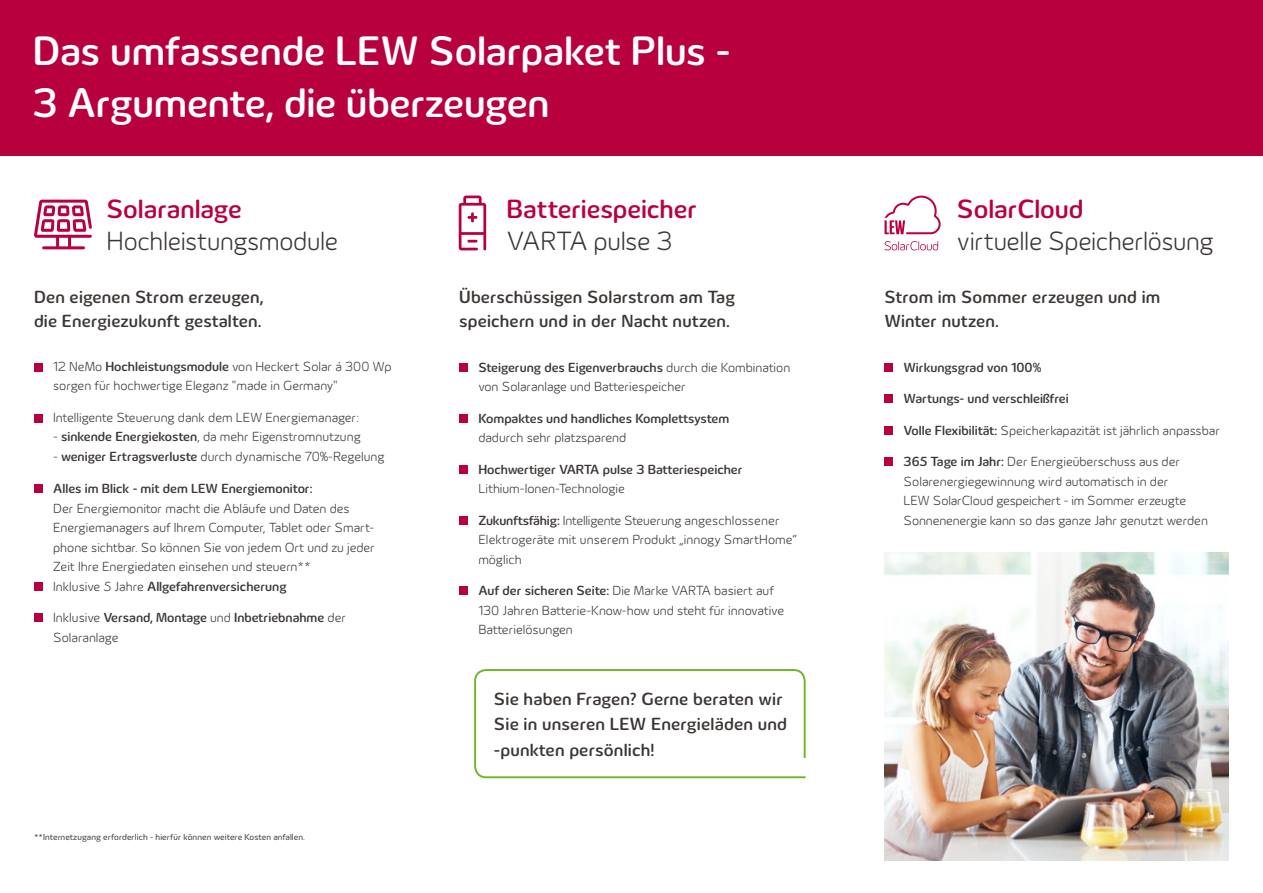
<style>
.page{position:relative;width:1263px;height:893px;background:#fff}
.page>*{position:absolute;margin:0;border:0;box-sizing:border-box;transform-origin:0 0}
._04_Headline{font:500 42px "Innogy";letter-spacing:-.01em;color:#fff}
._04_Headline-2{font:300 27px "Innogy";letter-spacing:-.015em;color:#3b3633}
._04_Headline-3{font:500 27px "Innogy";letter-spacing:-.005em;color:#b9003f}
.t1{font:500 18px/24px "Innogy";letter-spacing:.01em;color:#3b3633}
._05_Copy{font:300 13.5px/19.5px "Innogy";color:#3b3633}
._05_Copy-2{font:500 13.5px/19.5px "Innogy";color:#3b3633}
._04_Stand{font:9px "Innogy";letter-spacing:.01em;color:#3b3633}
.s1{font-weight:500}
.s2{font-weight:300}
</style>
<div class="page">
<div style="left:0;top:0;width:1263px;height:155px;background:#b9003f"></div>
<div style="left:34px;top:363px;width:9px;height:9px;background:#b9003f"></div>
<div style="left:34px;top:414px;width:9px;height:9px;background:#b9003f"></div>
<div style="left:34px;top:484px;width:9px;height:9px;background:#b9003f"></div>
<div style="left:34px;top:582px;width:9px;height:9px;background:#b9003f"></div>
<div style="left:34px;top:613px;width:9px;height:9px;background:#b9003f"></div>
<div style="left:459px;top:363px;width:9px;height:9px;background:#b9003f"></div>
<div style="left:459px;top:414px;width:9px;height:9px;background:#b9003f"></div>
<div style="left:459px;top:465px;width:9px;height:9px;background:#b9003f"></div>
<div style="left:459px;top:516px;width:9px;height:9px;background:#b9003f"></div>
<div style="left:459px;top:586px;width:9px;height:9px;background:#b9003f"></div>
<svg style="left:34px;top:200px;width:58px;height:49px"></svg>
<svg style="left:459px;top:196px;width:27px;height:54px"></svg>
<div style="left:884px;top:363px;width:9px;height:9px;background:#b9003f"></div>
<div style="left:884px;top:394px;width:9px;height:9px;background:#b9003f"></div>
<div style="left:884px;top:426px;width:9px;height:9px;background:#b9003f"></div>
<div style="left:884px;top:457px;width:9px;height:9px;background:#b9003f"></div>
<svg style="left:884px;top:241px;width:54px;height:9px"></svg>
<svg style="left:884px;top:196px;width:57px;height:38px"></svg>
<img style="left:884px;top:553px;width:344px;height:307px">
<svg style="left:474px;top:669px;width:332px;height:110px"></svg>
<p class="_04_Headline" style="left:33px;top:27px;width:699px">Das umfassende LEW Solarpaket Plus -</p>
<p class="_04_Headline" style="left:33px;top:78px;width:518px">3 Argumente, die überzeugen</p>
<p class="_04_Headline-3" style="left:106px;top:193px;width:137px">Solaranlage</p>
<p class="_04_Headline-2" style="left:106px;top:225px;width:233px">Hochleistungsmodule</p>
<p class="t1" style="left:34px;top:284px;width:231px">Den eigenen Strom erzeugen, die Energiezukunft gestalten.</p>
<p class="_05_Copy" style="left:53px;top:357px;width:340px">12 NeMo <span class="s1">Hochleistungsmodule</span> von Heckert Solar á 300 Wp sorgen für hochwertige Eleganz "made in Germany"</p>
<p class="_05_Copy" style="left:53px;top:408px;width:307px">Intelligente Steuerung dank dem LEW Energiemanager:</p>
<p class="_05_Copy" style="left:53px;top:427px;width:309px">- <span class="s1">sinkende Energiekosten</span>, da mehr Eigenstromnutzung</p>
<p class="_05_Copy" style="left:53px;top:447px;width:333px">- <span class="s1">weniger Ertragsverluste</span> durch dynamische 70%-Regelung</p>
<p class="_05_Copy" style="left:53px;top:479px;width:323px"><span class="s1">Alles im Blick - mit dem LEW Energiemonitor:<br></span>Der Energiemonitor macht die Abläufe und Daten des Energiemanagers auf Ihrem Computer, Tablet oder Smart&shy;phone sichtbar. So können Sie von jedem Ort und zu jeder Zeit Ihre Energiedaten einsehen und steuern**</p>
<p class="_05_Copy-2" style="left:53px;top:576px;width:235px"><span class="s2">Inklusive 5 Jahre</span> Allgefahrenversicherung</p>
<p class="_05_Copy-2" style="left:53px;top:608px;width:294px"><span class="s2">Inklusive</span> Versand, Montage <span class="s2">und</span> Inbetriebnahme <span class="s2">der<br>Solaranlage</span></p>
<p class="_04_Stand" style="left:34px;top:832px;width:273px">**Internetzugang erforderlich - hierfür können weitere Kosten anfallen.</p>
<p class="_04_Headline-3" style="left:506px;top:193px;width:192px">Batteriespeicher</p>
<p class="_04_Headline-2" style="left:506px;top:225px;width:168px">VARTA pulse 3</p>
<p class="t1" style="left:459px;top:284px;width:277px">Überschüssigen Solarstrom am Tag speichern und in der Nacht nutzen.</p>
<p class="_05_Copy" style="left:478px;top:357px;width:313px"><span class="s1">Steigerung des Eigenverbrauchs</span> durch die Kombination von Solaranlage und Batteriespeicher</p>
<p class="_05_Copy-2" style="left:478px;top:408px;width:252px">Kompaktes und handliches Komplettsystem <span class="s2">dadurch sehr platzsparend</span></p>
<p class="_05_Copy-2" style="left:478px;top:459px;width:266px">Hochwertiger VARTA pulse 3 Batteriespeicher<br><span class="s2">Lithium-Ionen-Technologie</span></p>
<p class="_05_Copy" style="left:478px;top:510px;width:320px"><span class="s1">Zukunftsfähig:</span> Intelligente Steuerung angeschlossener<br>Elektrogeräte mit unserem Produkt „innogy SmartHome“ möglich</p>
<p class="_05_Copy" style="left:478px;top:581px;width:307px"><span class="s1">Auf der sicheren Seite:</span> Die Marke VARTA basiert auf<br>130 Jahren Batterie-Know-how und steht für innovative<br>Batterielösungen</p>
<p class="t1" style="left:494px;top:686px;width:295px;line-height:25.5px">Sie haben Fragen? Gerne beraten wir<br>Sie in unseren LEW Energieläden und -punkten persönlich!</p>
<p class="_04_Headline-3" style="left:957px;top:193px;width:128px">SolarCloud</p>
<p class="_04_Headline-2" style="left:957px;top:225px;width:258px">virtuelle Speicherlösung</p>
<p class="t1" style="left:884px;top:284px;width:277px">Strom im Sommer erzeugen und im<br>Winter nutzen.</p>
<p class="_05_Copy-2" style="left:904px;top:357px;width:139px">Wirkungsgrad von 100%</p>
<p class="_05_Copy-2" style="left:904px;top:389px;width:167px">Wartungs- und verschleißfrei</p>
<p class="_05_Copy" style="left:904px;top:420px;width:318px"><span class="s1">Volle Flexibilität:</span> Speicherkapazität ist jährlich anpassbar</p>
<p class="_05_Copy" style="left:904px;top:452px;width:306px"><span class="s1">365 Tage im Jahr:</span> Der Energieüberschuss aus der Solarenergiegewinnung wird automatisch in der<br>LEW SolarCloud gespeichert - im Sommer erzeugte Sonnenenergie kann so das ganze Jahr genutzt werden</p>
</div>
